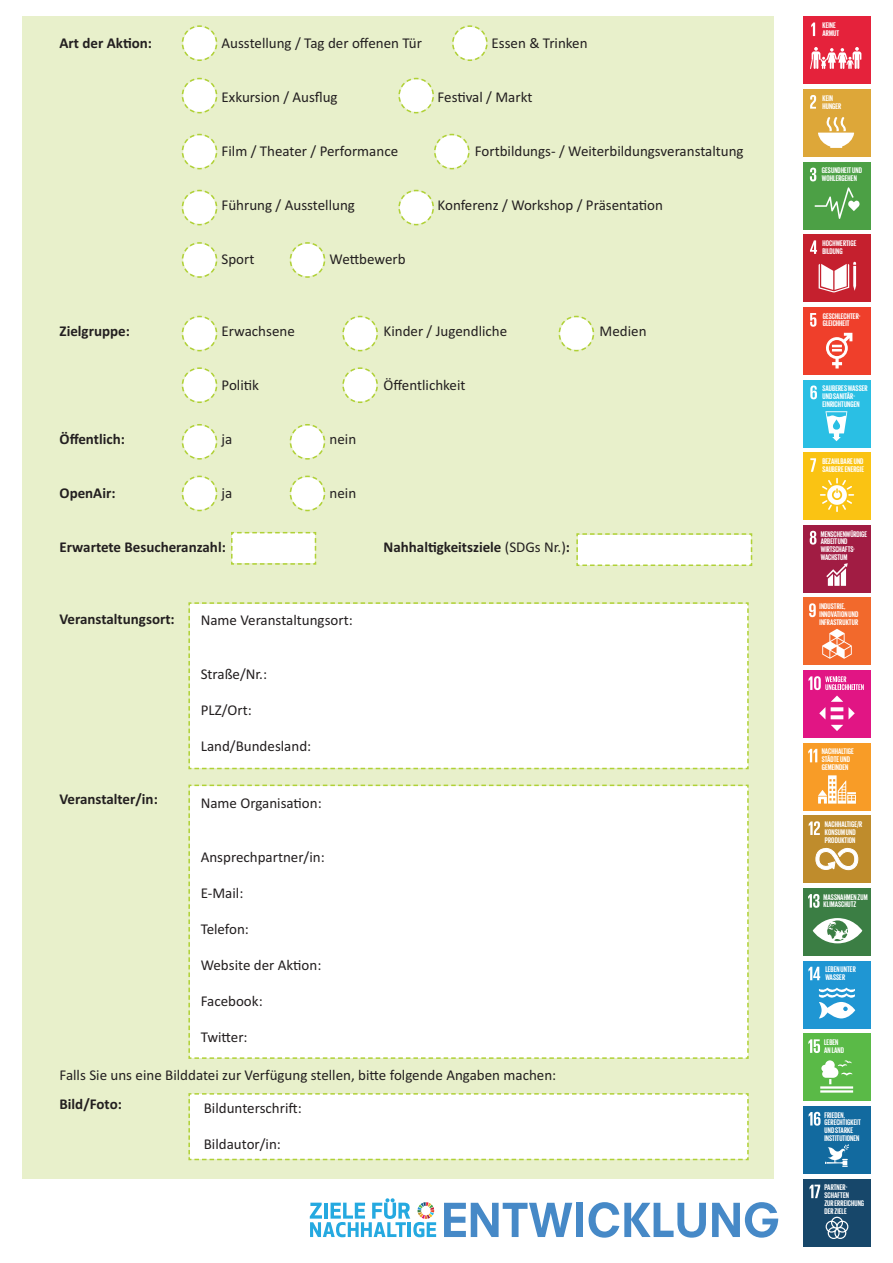
<style>
.page{position:relative;width:893px;height:1263px;background:#fff}
.page>*{position:absolute;margin:0;border:0;box-sizing:border-box;transform-origin:0 0}
.t1{font:15px "Calibri";color:#231f20}
.t2{font:700 15px "Calibri";color:#231f20}
.t3{font:700 8.4px/7.9px "Giorgio Sans";letter-spacing:.01em;color:#fff}
.s1{font-weight:400}
</style>
<div class="page">
<svg style="left:310px;top:1198px;width:126px;height:39px"></svg>
<svg style="left:444px;top:1203px;width:128px;height:34px"></svg>
<div style="left:576px;top:1203px;width:7px;height:34px;background:#4689c7"></div>
<svg style="left:588px;top:1202px;width:118px;height:36px"></svg>
<svg style="left:712px;top:1202px;width:66px;height:36px"></svg>
<div style="left:803px;top:17px;width:67px;height:67px;background:#e5223b"></div>
<svg style="left:811px;top:23px;width:4px;height:13px"></svg>
<svg style="left:810px;top:47px;width:51px;height:22px"></svg>
<div style="left:803px;top:89px;width:67px;height:68px;background:#dda739"></div>
<svg style="left:810px;top:95px;width:6px;height:14px"></svg>
<svg style="left:818px;top:117px;width:36px;height:31px"></svg>
<div style="left:803px;top:162px;width:67px;height:67px;background:#4ca045"></div>
<svg style="left:810px;top:168px;width:6px;height:13px"></svg>
<svg style="left:814px;top:187px;width:45px;height:32px"></svg>
<div style="left:803px;top:235px;width:67px;height:67px;background:#c5202e"></div>
<svg style="left:810px;top:240px;width:7px;height:14px"></svg>
<svg style="left:819px;top:262px;width:37px;height:30px"></svg>
<div style="left:803px;top:307px;width:67px;height:67px;background:#ef3f2b"></div>
<svg style="left:810px;top:313px;width:6px;height:14px"></svg>
<svg style="left:826px;top:333px;width:26px;height:35px"></svg>
<div style="left:803px;top:380px;width:67px;height:67px;background:#2abfe4"></div>
<svg style="left:810px;top:385px;width:7px;height:14px"></svg>
<svg style="left:825px;top:411px;width:22px;height:30px"></svg>
<div style="left:803px;top:453px;width:67px;height:67px;background:#fac313"></div>
<svg style="left:810px;top:458px;width:6px;height:14px"></svg>
<svg style="left:820px;top:478px;width:34px;height:34px"></svg>
<div style="left:803px;top:525px;width:67px;height:67px;background:#a11c43"></div>
<svg style="left:810px;top:531px;width:6px;height:14px"></svg>
<svg style="left:826px;top:563px;width:22px;height:23px"></svg>
<div style="left:803px;top:598px;width:67px;height:67px;background:#f2692c"></div>
<svg style="left:809px;top:603px;width:7px;height:14px"></svg>
<svg style="left:822px;top:629px;width:30px;height:30px"></svg>
<div style="left:803px;top:670px;width:68px;height:68px;background:#e11584"></div>
<svg style="left:831px;top:696px;width:24px;height:23px"></svg>
<svg style="left:831px;top:725px;width:12px;height:6px"></svg>
<svg style="left:819px;top:707px;width:6px;height:12px"></svg>
<svg style="left:808px;top:676px;width:56px;height:14px"></svg>
<div style="left:803px;top:743px;width:67px;height:67px;background:#f89c27"></div>
<svg style="left:808px;top:749px;width:9px;height:13px"></svg>
<svg style="left:818px;top:775px;width:38px;height:29px"></svg>
<div style="left:803px;top:816px;width:67px;height:67px;background:#bf8c2c"></div>
<svg style="left:809px;top:821px;width:11px;height:14px"></svg>
<svg style="left:816px;top:848px;width:42px;height:22px"></svg>
<div style="left:803px;top:888px;width:67px;height:67px;background:#3b7e44"></div>
<svg style="left:808px;top:894px;width:11px;height:14px"></svg>
<svg style="left:813px;top:918px;width:49px;height:25px"></svg>
<div style="left:803px;top:961px;width:67px;height:67px;background:#1f96d3"></div>
<svg style="left:808px;top:967px;width:12px;height:13px"></svg>
<svg style="left:819px;top:988px;width:36px;height:30px"></svg>
<div style="left:803px;top:1034px;width:67px;height:67px;background:#5aba47"></div>
<svg style="left:808px;top:1039px;width:12px;height:14px"></svg>
<hr style="left:820px;top:1086px;width:33px;height:3px;background:#fff">
<hr style="left:820px;top:1090px;width:33px;height:2px;background:#fff">
<svg style="left:821px;top:1060px;width:31px;height:24px"></svg>
<div style="left:803px;top:1106px;width:67px;height:67px;background:#126a9f"></div>
<svg style="left:809px;top:1112px;width:11px;height:14px"></svg>
<svg style="left:825px;top:1144px;width:24px;height:23px"></svg>
<div style="left:803px;top:1179px;width:67px;height:67px;background:#17476a"></div>
<svg style="left:810px;top:1184px;width:10px;height:14px"></svg>
<svg style="left:826px;top:1217px;width:22px;height:22px"></svg>
<div style="left:22px;top:17px;width:752px;height:1162px;background:#e8f0cb"></div>
<svg style="left:181px;top:25px;width:37px;height:36px"></svg>
<svg style="left:452px;top:25px;width:36px;height:36px"></svg>
<svg style="left:181px;top:77px;width:37px;height:37px"></svg>
<svg style="left:398px;top:77px;width:36px;height:37px"></svg>
<svg style="left:181px;top:133px;width:37px;height:37px"></svg>
<svg style="left:434px;top:133px;width:36px;height:37px"></svg>
<svg style="left:181px;top:189px;width:37px;height:37px"></svg>
<svg style="left:398px;top:189px;width:36px;height:37px"></svg>
<svg style="left:181px;top:242px;width:37px;height:36px"></svg>
<svg style="left:289px;top:242px;width:37px;height:36px"></svg>
<svg style="left:181px;top:315px;width:37px;height:37px"></svg>
<svg style="left:342px;top:315px;width:36px;height:37px"></svg>
<svg style="left:181px;top:367px;width:37px;height:36px"></svg>
<svg style="left:181px;top:424px;width:37px;height:36px"></svg>
<svg style="left:181px;top:475px;width:37px;height:37px"></svg>
<svg style="left:289px;top:424px;width:37px;height:36px"></svg>
<svg style="left:289px;top:475px;width:37px;height:37px"></svg>
<svg style="left:342px;top:367px;width:36px;height:36px"></svg>
<svg style="left:558px;top:315px;width:37px;height:37px"></svg>
<svg style="left:231px;top:532px;width:86px;height:33px;background:#f7faed"></svg>
<svg style="left:576px;top:533px;width:177px;height:33px;background:#f8fbef"></svg>
<div style="left:188px;top:602px;width:561px;height:168px;background:#fff"></div>
<div style="left:188px;top:784px;width:561px;height:275px;background:#fff"></div>
<svg style="left:188px;top:1093px;width:561px;height:68px;background:#fcfdf7"></svg>
<p class="t2" style="left:60px;top:38px;width:94px">Art der Aktion:</p>
<p class="t1" style="left:222px;top:38px;width:202px">Ausstellung / Tag der offenen Tür</p>
<p class="t1" style="left:492px;top:38px;width:98px">Essen &amp; Trinken</p>
<p class="t1" style="left:222px;top:92px;width:118px">Exkursion / Ausflug</p>
<p class="t1" style="left:438px;top:92px;width:96px">Festival / Markt</p>
<p class="t1" style="left:222px;top:146px;width:178px">Film / Theater / Performance</p>
<p class="t1" style="left:475px;top:146px;width:270px">Fortbildungs‐ / Weiterbildungsveranstaltung</p>
<p class="t1" style="left:222px;top:200px;width:135px">Führung / Ausstellung</p>
<p class="t1" style="left:438px;top:200px;width:227px">Konferenz / Workshop / Präsentation</p>
<p class="t1" style="left:222px;top:254px;width:34px">Sport</p>
<p class="t1" style="left:330px;top:254px;width:78px">Wettbewerb</p>
<p class="t2" style="left:60px;top:326px;width:72px">Zielgruppe:</p>
<p class="t1" style="left:222px;top:326px;width:75px">Erwachsene</p>
<p class="t1" style="left:384px;top:326px;width:125px">Kinder / Jugendliche</p>
<p class="t1" style="left:600px;top:326px;width:48px">Medien</p>
<p class="t1" style="left:222px;top:380px;width:39px">Politik</p>
<p class="t1" style="left:384px;top:380px;width:83px">Öffentlichkeit</p>
<p class="t2" style="left:60px;top:434px;width:67px">Öffentlich:</p>
<p class="t1" style="left:222px;top:434px;width:12px">ja</p>
<p class="t1" style="left:330px;top:434px;width:28px">nein</p>
<p class="t2" style="left:60px;top:488px;width:58px">OpenAir:</p>
<p class="t1" style="left:222px;top:488px;width:12px">ja</p>
<p class="t1" style="left:330px;top:488px;width:28px">nein</p>
<p class="t2" style="left:60px;top:542px;width:168px">Erwartete Besucheranzahl:</p>
<p class="t2" style="left:384px;top:542px;width:188px">Nahhaltigkeitsziele <span class="s1">(SDGs Nr.)</span>:</p>
<p class="t2" style="left:60px;top:614px;width:117px">Veranstaltungsort:</p>
<p class="t2" style="left:60px;top:794px;width:100px">Veranstalter/in:</p>
<p class="t1" style="left:201px;top:615px;width:153px">Name Veranstaltungsort:</p>
<p class="t1" style="left:201px;top:669px;width:68px">Straße/Nr.:</p>
<p class="t1" style="left:201px;top:705px;width:53px">PLZ/Ort:</p>
<p class="t1" style="left:201px;top:741px;width:112px">Land/Bundesland:</p>
<p class="t1" style="left:201px;top:797px;width:123px">Name Organisation:</p>
<p class="t1" style="left:201px;top:851px;width:126px">Ansprechpartner/in:</p>
<p class="t1" style="left:201px;top:887px;width:44px">E‐Mail:</p>
<p class="t1" style="left:201px;top:923px;width:50px">Telefon:</p>
<p class="t1" style="left:201px;top:959px;width:122px">Website der Aktion:</p>
<p class="t1" style="left:201px;top:995px;width:64px">Facebook:</p>
<p class="t1" style="left:201px;top:1031px;width:48px">Twitter:</p>
<p class="t1" style="left:60px;top:1070px;width:498px">Falls Sie uns eine Bilddatei zur Verfügung stellen, bitte folgende Angaben machen:</p>
<p class="t2" style="left:60px;top:1098px;width:64px">Bild/Foto:</p>
<p class="t1" style="left:204px;top:1103px;width:99px">Bildunterschrift:</p>
<p class="t1" style="left:204px;top:1139px;width:79px">Bildautor/in:</p>
<p class="t3" style="left:822px;top:22px;width:18px">KEINE<br>ARMUT</p>
<p class="t3" style="left:822px;top:94px;width:20px">KEIN<br>HUNGER</p>
<p class="t3" style="left:822px;top:167px;width:42px">GESUNDHEIT UND<br>WOHLERGEHEN</p>
<p class="t3" style="left:822px;top:240px;width:35px">HOCHWERTIGE<br>BILDUNG</p>
<p class="t3" style="left:823px;top:312px;width:39px">GESCHLECHTER-<br>GLEICHHEIT</p>
<p class="t3" style="left:822px;top:385px;width:47px">SAUBERES WASSER<br>UND SANITÄR-<br>EINRICHTUNGEN</p>
<p class="t3" style="left:822px;top:458px;width:43px">BEZAHLBARE UND<br>SAUBERE ENERGIE</p>
<p class="t3" style="left:821px;top:530px;width:48px">MENSCHENWÜRDIGE<br>ARBEIT UND<br>WIRTSCHAFTS-<br>WACHSTUM</p>
<p class="t3" style="left:819px;top:603px;width:40px">INDUSTRIE,<br>INNOVATION UND<br>INFRASTRUKTUR</p>
<p class="t3" style="left:822px;top:748px;width:34px">NACHHALTIGE<br>STÄDTE UND<br>GEMEINDEN</p>
<p class="t3" style="left:825px;top:821px;width:39px">NACHHALTIGE/R<br>KONSUM UND<br>PRODUKTION</p>
<p class="t3" style="left:824px;top:893px;width:45px">MASSNAHMEN ZUM<br>KLIMASCHUTZ</p>
<p class="t3" style="left:825px;top:966px;width:32px">LEBEN UNTER<br>WASSER</p>
<p class="t3" style="left:824px;top:1038px;width:21px">LEBEN<br>AN LAND</p>
<p class="t3" style="left:824px;top:1111px;width:38px">FRIEDEN,<br>GERECHTIGKEIT<br>UND STARKE<br>INSTITUTIONEN</p>
<p class="t3" style="left:824px;top:1184px;width:41px">PARTNER-<br>SCHAFTEN<br>ZUR ERREICHUNG<br>DER ZIELE</p>
</div>
